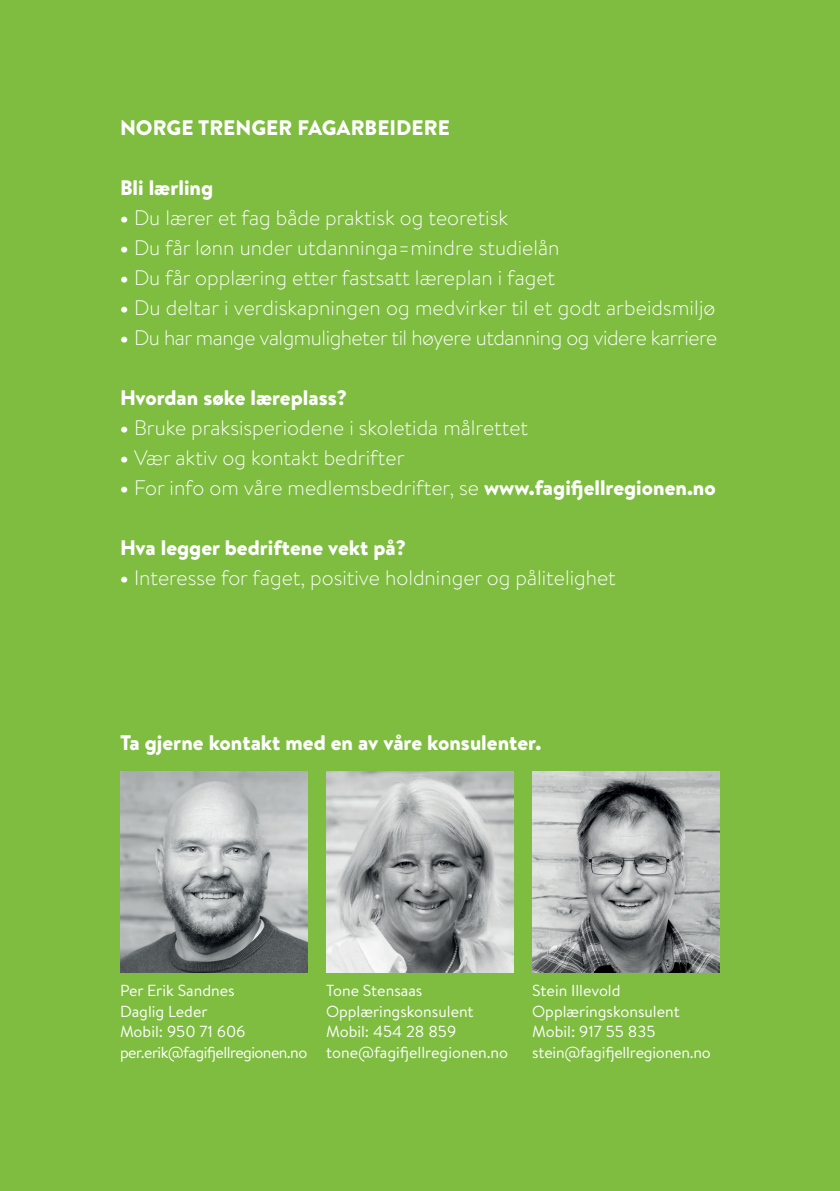
<style>
.page{position:relative;width:840px;height:1191px;background:#fff}
.page>*{position:absolute;margin:0;border:0;box-sizing:border-box;transform-origin:0 0}
.t1{font:300 21px "Brandon Text";color:#fff}
.t2{font:900 21px "Brandon Text";color:#fff}
.t3{font:300 21px "Brandon Text";letter-spacing:-.025em;color:#fff}
.t4{font:16px/20.4px "Brandon Text";color:#fff}
.s1{font-weight:900}
</style>
<div class="page">
<div style="left:0;top:0;width:839px;height:1191px;background:#7fbd41"></div>
<img style="left:326px;top:771px;width:187px;height:201px">
<img style="left:532px;top:771px;width:187px;height:201px">
<img style="left:120px;top:771px;width:187px;height:201px">
<p class="t2" style="left:120px;top:112px;width:331px">NORGE TRENGER FAGARBEIDERE</p>
<p class="t2" style="left:120px;top:172px;width:95px">Bli lærling</p>
<p class="t1" style="left:120px;top:203px;width:389px"><span class="s1">•</span> Du lærer et fag både praktisk og teoretisk</p>
<p class="t1" style="left:120px;top:233px;width:441px"><span class="s1">•</span> Du får lønn under utdanninga=mindre studielån</p>
<p class="t1" style="left:120px;top:263px;width:436px"><span class="s1">•</span> Du får opplæring etter fastsatt læreplan i faget</p>
<p class="t1" style="left:120px;top:293px;width:596px"><span class="s1">•</span> Du deltar i verdiskapningen og medvirker til et godt arbeidsmiljø</p>
<p class="t3" style="left:120px;top:323px;width:598px"><span class="s1">•</span> Du har mange valgmuligheter til høyere utdanning og videre karriere</p>
<p class="t2" style="left:120px;top:383px;width:229px">Hvordan søke læreplass?</p>
<p class="t1" style="left:120px;top:413px;width:409px"><span class="s1">•</span> Bruke praksisperiodene i skoletida målrettet</p>
<p class="t1" style="left:120px;top:443px;width:286px"><span class="s1">•</span> Vær aktiv og kontakt bedrifter</p>
<p class="t1" style="left:120px;top:473px;width:597px"><span class="s1">•</span> For info om våre medlemsbedrifter, se <span class="s1">www.fagifjellregionen.no</span></p>
<p class="t2" style="left:120px;top:533px;width:287px">Hva legger bedriftene vekt på?</p>
<p class="t1" style="left:120px;top:563px;width:497px"><span class="s1">•</span> Interesse for faget, positive holdninger og pålitelighet</p>
<p class="t2" style="left:120px;top:728px;width:422px">Ta gjerne kontakt med en av våre konsulenter.</p>
<p class="t4" style="left:120px;top:980px;width:189px">Per Erik Sandnes<br>Daglig Leder<br>Mobil: 950 71 606 per.erik@fagifjellregionen.no</p>
<p class="t4" style="left:326px;top:980px;width:183px">Tone Stensaas<br>Opplæringskonsulent<br>Mobil: 454 28 859 tone@fagifjellregionen.no</p>
<p class="t4" style="left:532px;top:980px;width:180px">Stein Illevold<br>Opplæringskonsulent<br>Mobil: 917 55 835 stein@fagifjellregionen.no</p>
</div>
